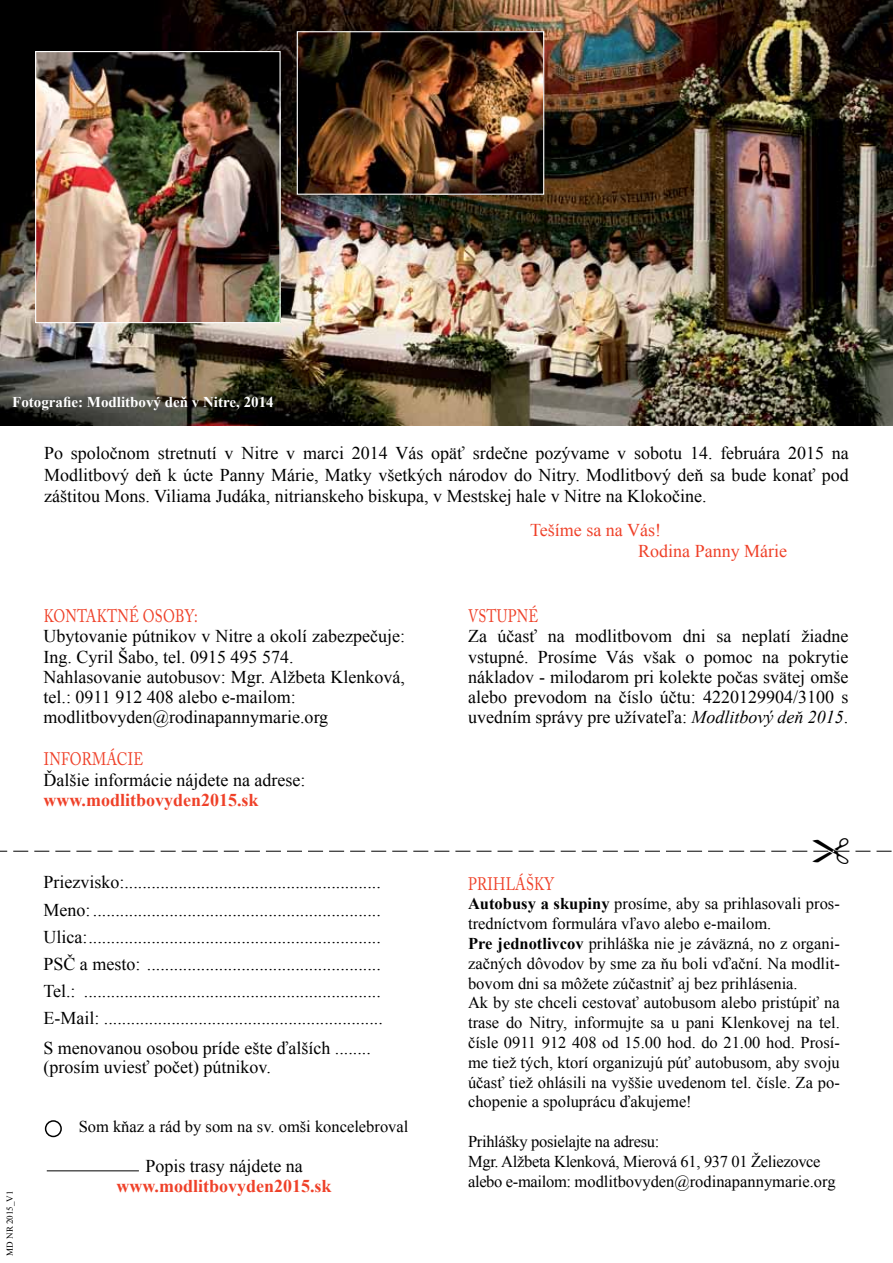
<style>
.page{position:relative;width:893px;height:1263px;background:#fff}
.page>*{position:absolute;margin:0;border:0;box-sizing:border-box;transform-origin:0 0}
.t1{font:18px/20.2px "Times New Roman";color:#000;text-align:justify}
.t2{font:700 18px "Times New Roman";color:#ef4129}
.t3{font:18px "Adobe Caslon Pro";letter-spacing:.015em;color:#ef4129;scale:.8 1}
.t4{font:18px/21.6px "Times New Roman";color:#ef4129}
.t5{font:16.5px/19.8px "Times New Roman";color:#000}
.t6{font:16.5px/20px "Times New Roman";letter-spacing:-.02em;color:#000}
.t7{font:700 15px "Times New Roman";color:#fff}
.t8{font:9px "Times New Roman";color:#000}
.s1{font-style:italic}
.s2{font-weight:700}
</style>
<div class="page">
<hr style="left:47px;top:1170px;width:92px;height:1px;background:#000">
<div style="left:45px;top:1120px;width:17px;height:17px;border:2px solid #000;border-radius:50%"></div>
<img style="left:0;top:0;width:893px;height:425px">
<img style="left:37px;top:53px;width:242px;height:268px">
<div style="left:35px;top:51px;width:246px;height:272px;border:1px solid #fff"></div>
<img style="left:299px;top:33px;width:243px;height:160px">
<div style="left:297px;top:31px;width:247px;height:164px;border:1px solid #fff"></div>
<svg style="left:0;top:850px;width:891px;height:2px"></svg>
<p class="t7" style="left:12px;top:391px;width:263px">Fotografie: Modlitbový deň v Nitre, 2014</p>
<p class="t1" style="left:44px;top:442px;width:806px;line-height:21.6px">Po spoločnom stretnutí v Nitre v marci 2014 Vás opäť srdečne pozývame v sobotu 14. februára 2015 na Modlitbový deň k úcte Panny Márie, Matky všetkých národov do Nitry. Modlitbový deň sa bude konať pod záštitou Mons. Viliama Judáka, nitrianskeho biskupa, v Mestskej hale v Nitre na Klokočine.</p>
<p class="t4" style="left:638px;top:519px;width:150px;text-indent:-108px">Tešíme sa na Vás!<br>Rodina Panny Márie</p>
<p class="t8" style="left:4px;top:1255px;width:66px;rotate:-90deg">MD NR 2015_V1</p>
<p class="t3" style="left:44px;top:605px;width:194px">KONTAKTNÉ OS OBY:</p>
<p class="t1" style="left:44px;top:626px;width:363px;text-align:left">Ubytovanie pútnikov v Nitre a okolí zabezpečuje:<br>Ing. Cyril Šabo, tel. 0915 495 574.<br>Nahlasovanie autobusov: Mgr. Alžbeta Klenková, tel.: 0911 912 408 alebo e-mailom: modlitbovyden@rodinapannymarie.org</p>
<p class="t3" style="left:44px;top:748px;width:126px">INFORMÁCIE</p>
<p class="t1" style="left:44px;top:769px;width:263px">Ďalšie informácie nájdete na adrese:</p>
<p class="t2" style="left:44px;top:787px;width:217px">www.modlitbovyden2015.sk</p>
<p class="t1" style="left:43px;top:869px;width:341px;line-height:27px">Priezvisko:.........................................................<br>Meno:................................................................<br>Ulica:.................................................................<br>PSČ a mesto: ....................................................<br>Tel.: ..................................................................<br>E-Mail: ..............................................................</p>
<p class="t1" style="left:43px;top:1038px;width:329px;line-height:18.8px">S menovanou osobou príde ešte ďalších ........ (prosím uviesť počet) pútnikov.</p>
<p class="t5" style="left:79px;top:1117px;width:331px">Som kňaz a rád by som na sv. omši koncelebroval</p>
<p class="t1" style="left:145px;top:1155px;width:159px">Popis trasy nájdete na</p>
<p class="t2" style="left:117px;top:1174px;width:217px">www.modlitbovyden2015.sk</p>
<p class="t3" style="left:468px;top:605px;width:89px">VSTUPNÉ</p>
<p class="t1" style="left:468px;top:626px;width:382px">Za účasť na modlitbovom dni sa neplatí žiadne vstupné. Prosíme Vás však o pomoc na pokrytie nákladov - milodarom pri kolekte počas svätej omše alebo prevodom na číslo účtu: 4220129904/3100 s uvedním správy pre užívateľa: <span class="s1">Modlitbový deň 2015</span>.</p>
<p class="t3" style="left:468px;top:873px;width:109px">PRIHLÁŠKY</p>
<p class="t5" style="left:468px;top:894px;width:373px"><span class="s2">Autobusy a skupiny</span> prosíme, aby sa prihlasovali pros&shy;tredníctvom formulára vľavo alebo e-mailom.<br><span class="s2">Pre jednotlivcov</span> prihláška nie je záväzná, no z organi&shy;začných dôvodov by sme za ňu boli vďační. Na modlit&shy;bovom dni sa môžete zúčastniť aj bez prihlásenia.<br>Ak by ste chceli cestovať autobusom alebo pristúpiť na trase do Nitry, informujte sa u pani Klenkovej na tel. čísle 0911 912 408 od 15.00 hod. do 21.00 hod. Prosí&shy;me tiež tých, ktorí organizujú púť autobusom, aby svoju účasť tiež ohlásili na vyššie uvedenom tel. čísle. Za po&shy;chopenie a spoluprácu ďakujeme!</p>
<p class="t6" style="left:468px;top:1131px;width:369px">Prihlášky posielajte na adresu:<br>Mgr. Alžbeta Klenková, Mierová 61, 937 01 Želiezovce alebo e-mailom: modlitbovyden@rodinapannymarie.org</p>
</div>
